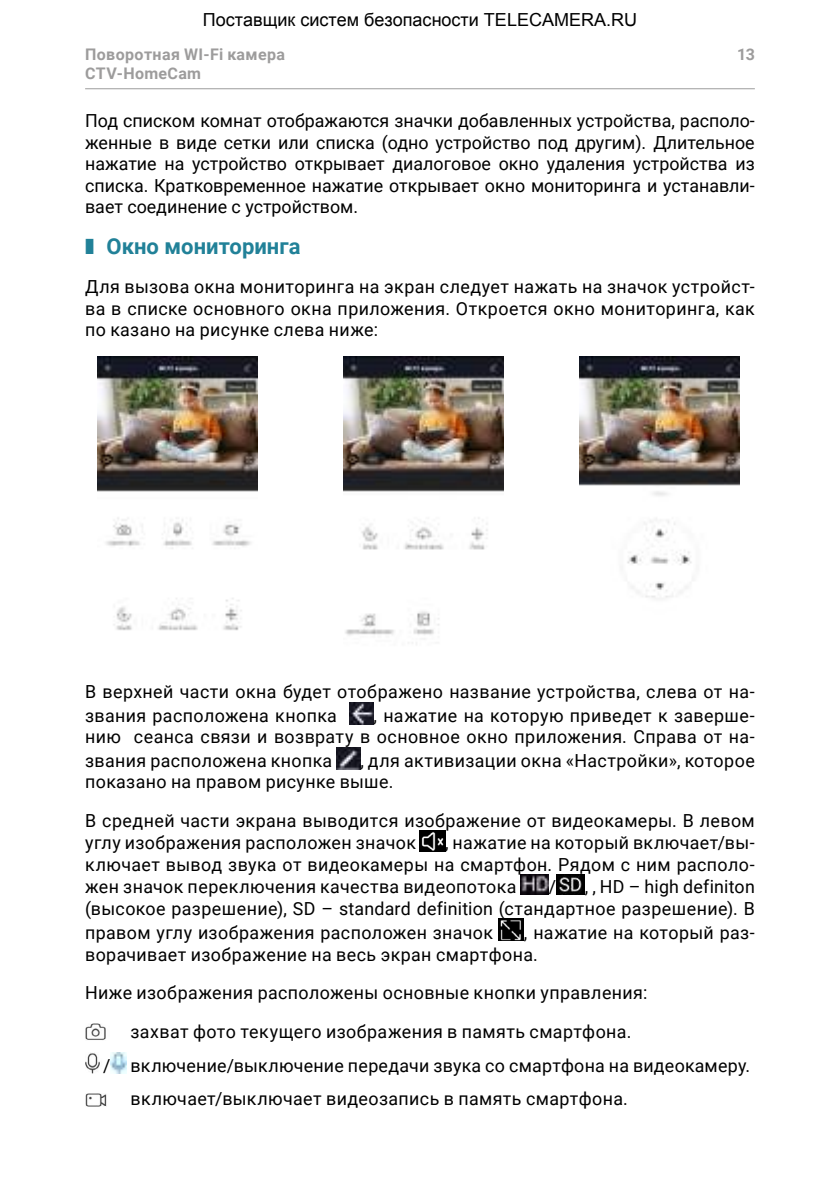
<style>
.page{position:relative;width:840px;height:1191px;background:#fff}
.page>*{position:absolute;margin:0;border:0;box-sizing:border-box;transform-origin:0 0}
.t1{font:700 22px "Roboto";color:#218198}
.t2{font:18px/21.6px "Roboto";letter-spacing:.02em;color:#000}
.t3{font:700 16px/19.2px "Roboto";letter-spacing:.025em;color:#9d9c9c}
</style>
<div class="page">
<hr style="left:85px;top:88px;width:669px;height:1px;background:#9d9c9c">
<img style="left:98px;top:357px;width:160px;height:274px">
<img style="left:343px;top:357px;width:160px;height:287px">
<img style="left:579px;top:357px;width:160px;height:242px">
<img style="left:349px;top:702px;width:24px;height:22px">
<img style="left:336px;top:747px;width:24px;height:22px">
<img style="left:419px;top:830px;width:26px;height:22px">
<img style="left:520px;top:874px;width:28px;height:20px">
<img style="left:556px;top:874px;width:28px;height:20px">
<img style="left:498px;top:918px;width:25px;height:22px">
<img style="left:85px;top:1023px;width:21px;height:17px">
<img style="left:85px;top:1053px;width:15px;height:20px">
<img style="left:110px;top:1052px;width:16px;height:21px">
<img style="left:85px;top:1093px;width:22px;height:14px">
<p class="t3" style="left:85px;top:44px;width:201px">Поворотная WI-Fi камера<br>CTV-HomeCam</p>
<p class="t3" style="left:736px;top:44px;width:19px">13</p>
<p class="t2" style="left:85px;top:109px;width:670px;text-align:justify">Под списком комнат отображаются значки добавленных устройства, располо&shy;женные в виде сетки или списка (одно устройство под другим). Длительное нажатие на устройство открывает диалоговое окно удаления устройства из списка. Кратковременное нажатие открывает окно мониторинга и устанавли&shy;вает соединение с устройством.</p>
<p class="t1" style="left:85px;top:231px;width:217px">❚ Окно мониторинга</p>
<p class="t2" style="left:85px;top:275px;width:670px;text-align:justify">Для вызова окна мониторинга на экран следует нажать на значок устройст&shy;ва в списке основного окна приложения. Откроется окно мониторинга, как по казано на рисунке слева ниже:</p>
<p class="t2" style="left:85px;top:679px;width:670px;line-height:23.6px">В верхней части окна будет отображено название устройства, слева от на&shy;звания расположена кнопка</p>
<p class="t2" style="left:85px;top:703px;width:670px;text-align:right">, нажатие на которую приведет к заверше-<br>нию сеанса связи и возврату в основное окно приложения. Справа от на-</p>
<p class="t2" style="left:85px;top:749px;width:248px">звания расположена кнопка</p>
<p class="t2" style="left:85px;top:749px;width:670px;text-indent:275px">, для активизации окна «Настройки», которое показано на правом рисунке выше.</p>
<p class="t2" style="left:85px;top:809px;width:670px">В средней части экрана выводится изображение от видеокамеры. В левом углу изображения расположен значок</p>
<p class="t2" style="left:85px;top:831px;width:670px;text-align:justify;text-indent:359px">, нажатие на который включает/вы&shy;ключает вывод звука от видеокамеры на смартфон. Рядом с ним располо&shy;жен значок переключения качества видеопотока</p>
<p class="t2" style="left:85px;top:875px;width:670px;text-align:right">, , HD – high definiton<br>(высокое разрешение), SD – standard definition (стандартное разрешение). В</p>
<p class="t2" style="left:85px;top:921px;width:409px">правом углу изображения расположен значок</p>
<p class="t2" style="left:548px;top:875px;width:9px">/</p>
<p class="t2" style="left:85px;top:921px;width:670px;text-indent:438px">, нажатие на который раз&shy;ворачивает изображение на весь экран смартфона.</p>
<p class="t2" style="left:130px;top:972px;width:518px;line-height:38.6px;text-indent:-45px">Ниже изображения расположены основные кнопки управления: захват фото текущего изображения в память смартфона.</p>
<p class="t2" style="left:130px;top:1048px;width:620px;line-height:33px;text-indent:-27px">/ включение/выключение передачи звука со смартфона на видеокамеру. включает/выключает видеозапись в память смартфона.</p>
</div>
